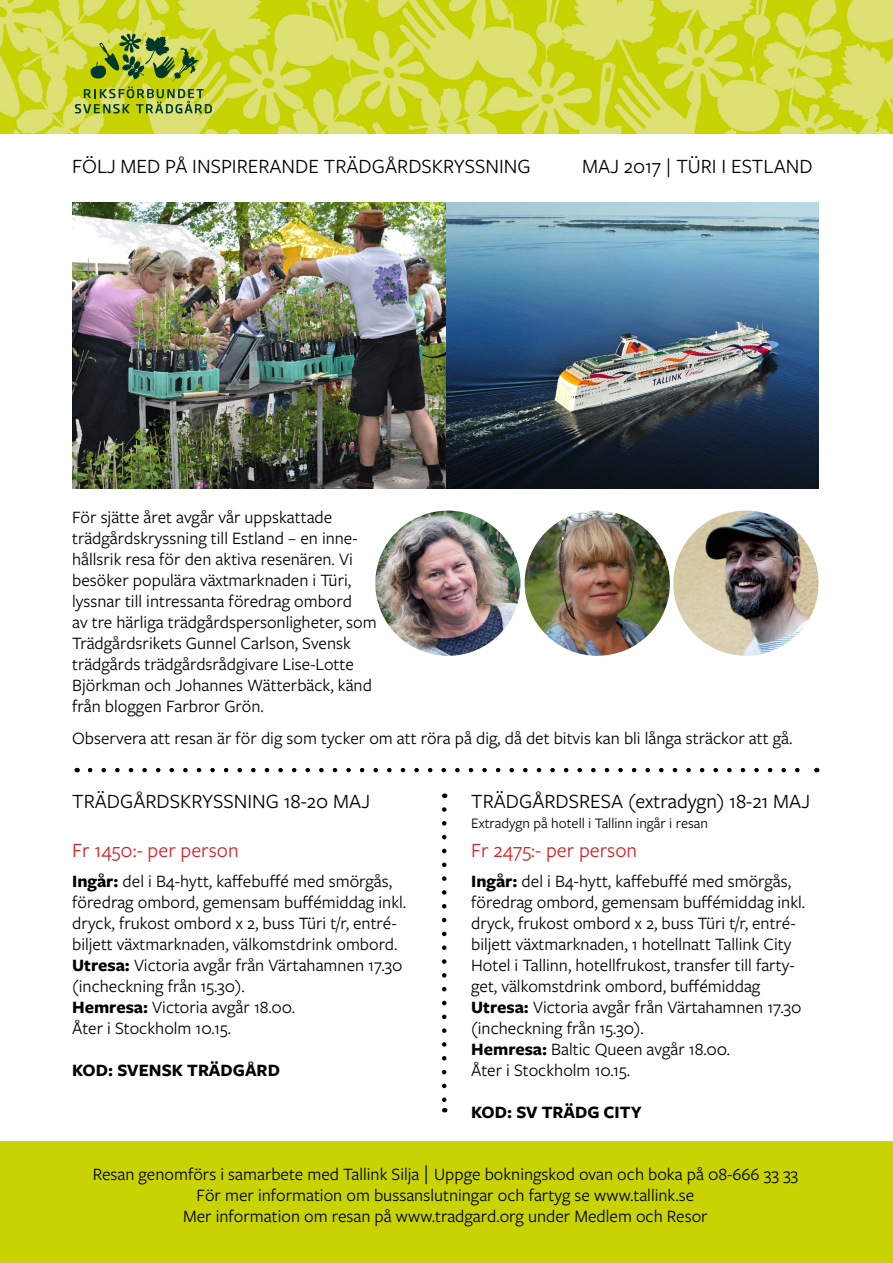
<style>
.page{position:relative;width:893px;height:1263px;background:#fff}
.page>*{position:absolute;margin:0;border:0;box-sizing:border-box;transform-origin:0 0}
.t1{font:21px "Freight Sans Pro";color:#000}
.t2{font:21px "Freight Sans Pro";color:#d2232a}
.t3{font:18px/21px "Freight Sans Pro";color:#000}
.t4{font:700 18px "Freight Sans Pro";color:#000}
.t5{font:15px "Freight Sans Pro";color:#000}
.s1{font-weight:700}
.s2{font-size:21px}
</style>
<div class="page">
<img style="left:1px;top:0;width:892px;height:133px">
<svg style="left:75px;top:34px;width:137px;height:79px;background:#a1b435"></svg>
<img style="left:72px;top:202px;width:374px;height:286px">
<img style="left:446px;top:202px;width:373px;height:286px">
<img style="left:375px;top:511px;width:145px;height:145px;border-radius:73px">
<img style="left:525px;top:511px;width:145px;height:145px;border-radius:73px">
<img style="left:673px;top:511px;width:146px;height:145px;border-radius:73px">
<svg style="left:90px;top:768px;width:710px;height:4px"></svg>
<svg style="left:442px;top:809px;width:4px;height:303px"></svg>
<div style="left:0;top:1141px;width:893px;height:122px;background:#c9d303"></div>
<p class="t1" style="left:72px;top:152px;width:460px">FÖLJ MED PÅ INSPIRERANDE TRÄDGÅRDSKRYSSNING</p>
<p class="t1" style="left:582px;top:152px;width:232px">MAJ 2017 | TÜRI I ESTLAND</p>
<p class="t3" style="left:72px;top:506px;width:306px">För sjätte året avgår vår uppskattade trädgårdskryssning till Estland – en inne&shy;hållsrik resa för den aktiva resenären. Vi besöker populära växtmarknaden i Türi, lyssnar till intressanta föredrag ombord<br>av tre härliga trädgårdspersonligheter, som Trädgårdsrikets Gunnel Carlson, Svensk trädgårds trädgårdsrådgivare Lise-Lotte Björkman och Johannes Wätterbäck, känd från bloggen Farbror Grön.</p>
<p class="t3" style="left:72px;top:727px;width:722px">Observera att resan är för dig som tycker om att röra på dig, då det bitvis kan bli långa sträckor att gå.</p>
<p class="t1" style="left:72px;top:787px;width:299px">TRÄDGÅRDSKRYSSNING 18-20 MAJ</p>
<p class="t2" style="left:72px;top:836px;width:168px">Fr 1450:- per person</p>
<p class="t3" style="left:72px;top:870px;width:336px"><span class="s1">Ingår:</span> del i B4-hytt, kaffebuffé med smörgås, föredrag ombord, gemensam buffémiddag inkl. dryck, frukost ombord x 2, buss Türi t/r, entré&shy;biljett växtmarknaden, välkomstdrink ombord.<br><span class="s1">Utresa:</span> Victoria avgår från Värtahamnen 17.30 (incheckning från 15.30).<br><span class="s1">Hemresa:</span> Victoria avgår 18.00.<br>Åter i Stockholm 10.15.</p>
<p class="t4" style="left:72px;top:1058px;width:209px">KOD: SVENSK TRÄDGÅRD</p>
<p class="t1" style="left:471px;top:787px;width:340px">TRÄDGÅRDSRESA (extradygn) 18-21 MAJ</p>
<p class="t2" style="left:471px;top:836px;width:167px">Fr 2475:- per person</p>
<p class="t5" style="left:471px;top:813px;width:238px">Extradygn på hotell i Tallinn ingår i resan</p>
<p class="t3" style="left:471px;top:870px;width:336px"><span class="s1">Ingår:</span> del i B4-hytt, kaffebuffé med smörgås, föredrag ombord, gemensam buffémiddag inkl. dryck, frukost ombord x 2, buss Türi t/r, entré&shy;biljett växtmarknaden, 1 hotellnatt Tallink City Hotel i Tallinn, hotellfrukost, transfer till farty&shy;get, välkomstdrink ombord, buffémiddag <span class="s1">Utresa:</span> Victoria avgår från Värtahamnen 17.30 (incheckning från 15.30).<br><span class="s1">Hemresa:</span> Baltic Queen avgår 18.00.<br>Åter i Stockholm 10.15.</p>
<p class="t4" style="left:471px;top:1100px;width:172px">KOD: SV TRÄDG CITY</p>
<p class="t3" style="left:93px;top:1163px;width:707px;text-align:center">Resan genomförs i samarbete med Tallink Silja <span class="s2">|</span> Uppge bokningskod ovan och boka på 08-666 33 33<br>För mer information om bussanslutningar och fartyg se www.tallink.se<br>Mer information om resan på www.tradgard.org under Medlem och Resor</p>
</div>
